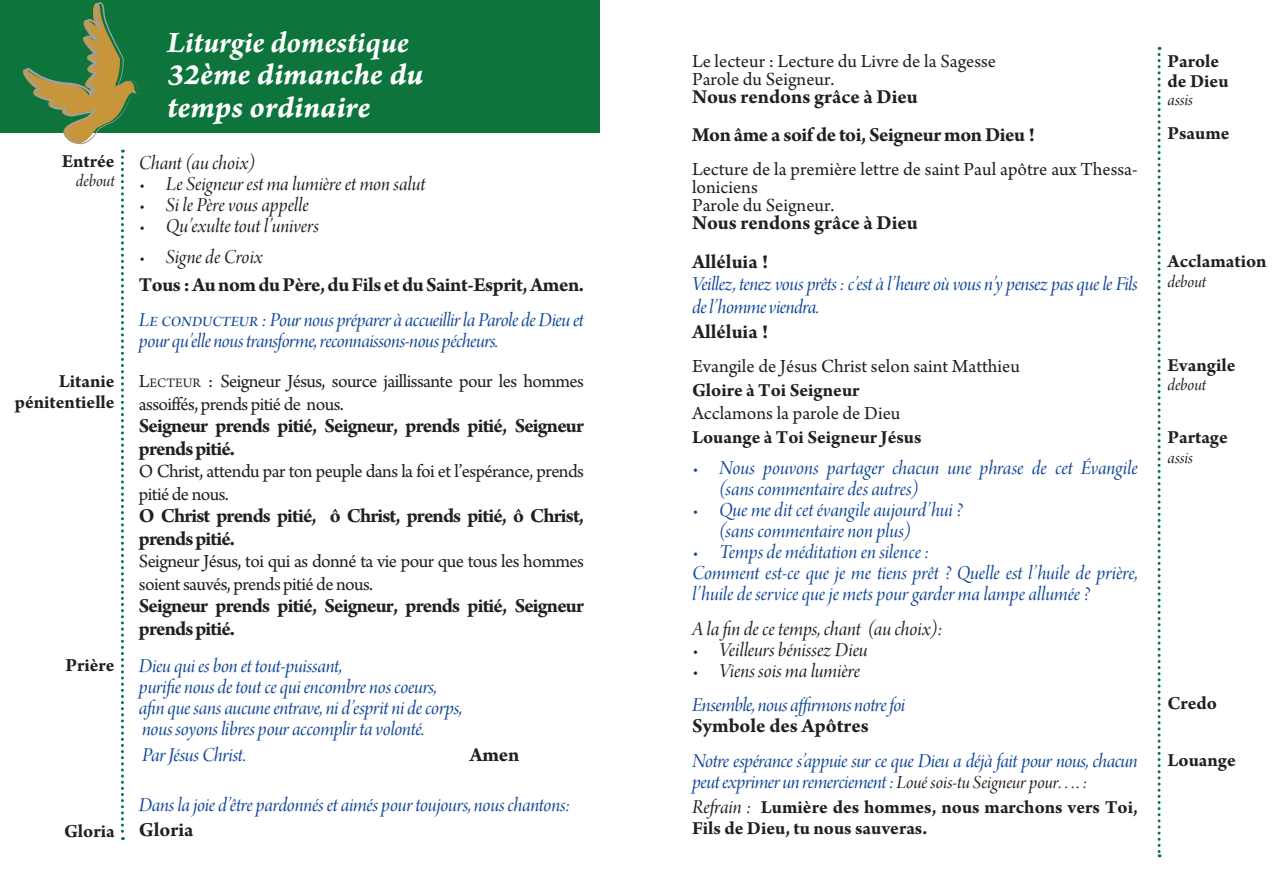
<style>
.page{position:relative;width:1276px;height:893px;background:#fff}
.page>*{position:absolute;margin:0;border:0;box-sizing:border-box;transform-origin:0 0}
.t1{font:31.5px/33px "Arno Pro Bold Italic Caption";color:#fff}
.t2{font:italic 700 31.5px "Arno Pro";color:#fff}
.t3{font:21px/21px "Arno Pro Italic Display";letter-spacing:-.015em;color:#144999}
.t4{font:700 21px/22.5px "Arno Pro";letter-spacing:-.04em;color:#231f20}
.t5{font:21px "Arno Pro Italic Display";letter-spacing:-.005em;color:#231f20}
.t6{font:700 21px/37.5px "Arno Pro";letter-spacing:-.02em;color:#231f20}
.t7{font:700 21px/38.7px "Arno Pro";color:#231f20}
.t8{font:19.5px/22.5px "Arno Pro";letter-spacing:-.03em;color:#231f20}
.t9{font:700 19.5px/21px "Arno Pro";color:#231f20}
.t10{font:19.5px/18px "Arno Pro";color:#231f20}
.t11{font:18px "Arno Pro Italic Display";color:#231f20}
.s1{font-size:19.5px;color:#231f20}
.s2{font-family:"Arno Pro Italic Display";font-weight:400;font-size:21px}
.s3{font-style:inherit}
.s4{font-size:13.65px}
</style>
<div class="page">
<svg style="left:1157px;top:47px;width:3px;height:810px"></svg>
<div style="left:0;top:0;width:599px;height:132px;background:#0d753c"></div>
<svg style="left:23px;top:2px;width:117px;height:142px"></svg>
<svg style="left:121px;top:150px;width:3px;height:690px"></svg>
<h1 class="t2" style="left:167px;top:24px;width:243px">Liturgie domestique</h1>
<h1 class="t1" style="left:167px;top:59px;width:258px">32ème dimanche du temps ordinaire</h1>
<p class="t10" style="left:692px;top:53px;width:305px">Le lecteur : Lecture du Livre de la Sagesse<br>Parole du Seigneur.</p>
<p class="t6" style="left:692px;top:79px;width:344px">Nous rendons grâce à Dieu<br>Mon âme a soif de toi, Seigneur mon Dieu !</p>
<p class="t10" style="left:692px;top:161px;width:447px">Lecture de la première lettre de saint Paul apôtre aux Thessa&shy;loniciens<br>Parole du Seigneur.</p>
<p class="t7" style="left:692px;top:205px;width:227px">Nous rendons grâce à Dieu<br>Alléluia !</p>
<p class="t3" style="left:692px;top:274px;width:447px;line-height:22.5px">Veillez, tenez vous prêts : c’est à l’heure où vous n’y pensez pas que le Fils de l’homme viendra.</p>
<p class="t7" style="left:692px;top:314px;width:78px">Alléluia !</p>
<p class="t10" style="left:692px;top:358px;width:329px">Evangile de Jésus Christ selon saint Matthieu</p>
<p class="t9" style="left:692px;top:380px;width:169px">Gloire à Toi Seigneur</p>
<p class="t10" style="left:692px;top:405px;width:210px">Acclamons la parole de Dieu</p>
<p class="t9" style="left:692px;top:427px;width:231px">Louange à Toi Seigneur Jésus</p>
<p class="t3" style="left:719px;top:459px;width:420px;text-indent:-27px">• Nous pouvons partager chacun une phrase de cet Évangile (sans commentaire des autres)</p>
<p class="t3" style="left:719px;top:501px;width:245px;text-indent:-27px">• Que me dit cet évangile aujourd’hui ? (sans commentaire non plus)</p>
<p class="t3" style="left:692px;top:543px;width:447px">• Temps de méditation en silence :<br>Comment est-ce que je me tiens prêt ? Quelle est l’huile de prière, l’huile de service que je mets pour garder ma lampe allumée ?</p>
<p class="t5" style="left:692px;top:617px;width:252px">A la fin de ce temps, chant (au choix):</p>
<p class="t5" style="left:692px;top:638px;width:177px">• Veilleurs bénissez Dieu</p>
<p class="t5" style="left:692px;top:659px;width:169px">• Viens sois ma lumière</p>
<p class="t3" style="left:692px;top:696px;width:215px">Ensemble, nous affirmons notre foi</p>
<p class="t7" style="left:692px;top:707px;width:178px">Symbole des Apôtres</p>
<p class="t3" style="left:692px;top:751px;width:447px">Notre espérance s’appuie sur ce que Dieu a déjà fait pour nous, chacun peut exprimer un remerciement : <span class="s1">Loué sois-tu Seigneur pour…. :</span></p>
<p class="t9" style="left:692px;top:797px;width:447px"><span class="s2">Refrain :</span> Lumière des hommes, nous marchons vers Toi,<br>Fils de Dieu, tu nous sauveras.</p>
<p class="t9" style="left:1167px;top:52px;width:62px;line-height:19.8px">Parole de Dieu</p>
<p class="t11" style="left:1167px;top:90px;width:27px">assis</p>
<p class="t9" style="left:1167px;top:123px;width:64px">Psaume</p>
<p class="t5" style="left:139px;top:151px;width:118px">Chant (au choix)</p>
<p class="t5" style="left:139px;top:172px;width:289px">• Le Seigneur est ma lumière et mon salut</p>
<p class="t5" style="left:139px;top:193px;width:171px">• Si le Père vous appelle</p>
<p class="t5" style="left:139px;top:214px;width:182px">• Qu’exulte tout l’univers</p>
<p class="t5" style="left:139px;top:245px;width:125px">• Signe de Croix</p>
<p class="t6" style="left:139px;top:267px;width:447px">Tous : Au nom du Père, du Fils et du Saint-Esprit, Amen.</p>
<p class="t3" style="left:139px;top:310px;width:447px">Le conducteur : Pour nous préparer à accueillir la Parole de Dieu et pour qu’elle nous transforme, reconnaissons-nous pécheurs.</p>
<p class="t8" style="left:139px;top:371px;width:446px"><span class="s3">L</span><span class="s4">ECTEUR</span> : Seigneur Jésus, source jaillissante pour les hommes assoiffés, prends pitié de nous.</p>
<p class="t4" style="left:139px;top:416px;width:446px">Seigneur prends pitié, Seigneur, prends pitié, Seigneur prends pitié.</p>
<p class="t8" style="left:139px;top:461px;width:446px">O Christ, attendu par ton peuple dans la foi et l’espérance, prends pitié de nous.</p>
<p class="t4" style="left:139px;top:506px;width:446px">O Christ prends pitié, ô Christ, prends pitié, ô Christ, prends pitié.</p>
<p class="t8" style="left:139px;top:551px;width:446px">Seigneur Jésus, toi qui as donné ta vie pour que tous les hommes soient sauvés, prends pitié de nous.</p>
<p class="t4" style="left:139px;top:596px;width:446px">Seigneur prends pitié, Seigneur, prends pitié, Seigneur prends pitié.</p>
<p class="t3" style="left:139px;top:657px;width:325px">Dieu qui es bon et tout-puissant,<br>purifie nous de tout ce qui encombre nos coeurs, afin que sans aucune entrave, ni d’esprit ni de corps, nous soyons libres pour accomplir ta volonté.</p>
<p class="t3" style="left:142px;top:745px;width:106px">Par Jésus Christ.</p>
<p class="t4" style="left:469px;top:744px;width:51px">Amen</p>
<p class="t3" style="left:139px;top:795px;width:433px">Dans la joie d’être pardonnés et aimés pour toujours, nous chantons:</p>
<p class="t4" style="left:139px;top:820px;width:56px">Gloria</p>
<p class="t9" style="left:62px;top:152px;width:54px">Entrée</p>
<p class="t11" style="left:76px;top:170px;width:41px">debout</p>
<p class="t9" style="left:1167px;top:251px;width:101px">Acclamation</p>
<p class="t11" style="left:1167px;top:271px;width:41px">debout</p>
<p class="t9" style="left:1167px;top:355px;width:69px">Evangile</p>
<p class="t9" style="left:59px;top:372px;width:57px">Litanie</p>
<p class="t11" style="left:1167px;top:375px;width:41px">debout</p>
<p class="t9" style="left:15px;top:393px;width:101px">pénitentielle</p>
<p class="t9" style="left:1167px;top:427px;width:62px">Partage</p>
<p class="t11" style="left:1167px;top:447px;width:27px">assis</p>
<p class="t9" style="left:66px;top:656px;width:51px">Prière</p>
<p class="t9" style="left:1167px;top:694px;width:51px">Credo</p>
<p class="t9" style="left:1167px;top:751px;width:70px">Louange</p>
<p class="t9" style="left:64px;top:821px;width:52px">Gloria</p>
</div>
